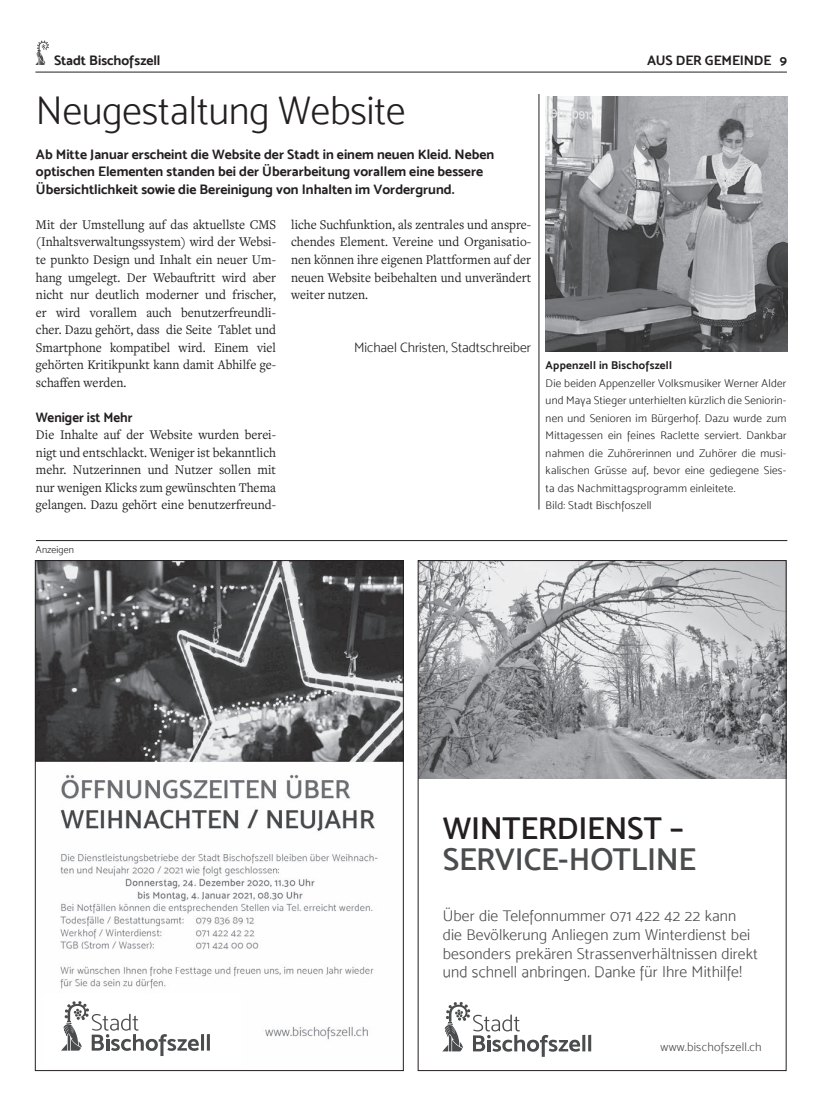
<style>
.page{position:relative;width:833px;height:1117px;background:#fff}
.page>*{position:absolute;margin:0;border:0;box-sizing:border-box;transform-origin:0 0}
.t1{font:40px "Mosk Light 300";color:#231f20}
.t2{font:31.5px "Mosk Semi Bold 600";letter-spacing:-.01em;color:#4b4c4d}
.t3{font:31.5px "Mosk Semi Bold 600";letter-spacing:-.01em;color:#231f20}
.t4{font:15.75px/18.9px "Mosk Light 300";letter-spacing:.01em;color:#4b4c4d}
.t5{font:13.75px/17.5px "Freight Text Pro";color:#231f20;text-align:justify;scale:.95 1}
.t6{font:13.75px/17.5px "Mosk Bold 700";color:#231f20}
.t7{font:13.75px "Mosk Light 300";color:#231f20}
.t8{font:13.75px "Mosk Bold 700";color:#231f20;scale:.95 1}
.t9{font:12.25px "Mosk Light 300";letter-spacing:.02em;color:#4b4c4d}
.t10{font:11.25px/17.5px "Mosk Light 300";letter-spacing:.02em;color:#231f20}
.t11{font:11.25px "Mosk Bold 700";letter-spacing:.02em;color:#231f20}
.t12{font:10px "Mosk Light 300";letter-spacing:.01em;color:#231f20}
</style>
<div class="page">
<hr style="left:35px;top:72px;width:752px;height:1px;background:#231f20">
<svg style="left:35px;top:41px;width:14px;height:24px"></svg>
<img style="left:37px;top:562px;width:364px;height:478px">
<hr style="left:36px;top:540px;width:751px;height:1px;background:#231f20">
<img style="left:444px;top:977px;width:170px;height:3px">
<img style="left:420px;top:562px;width:364px;height:216px">
<img style="left:545px;top:96px;width:242px;height:256px">
<hr style="left:539px;top:94px;width:1px;height:415px;background:#231f20">
<hr style="left:588px;top:1034px;width:3px;height:17px;background:#4b4c4d">
<hr style="left:582px;top:1034px;width:3px;height:17px;background:#4b4c4d">
<svg style="left:442px;top:1002px;width:138px;height:54px"></svg>
<div style="left:43px;top:994px;width:198px;height:72px;background:#fff"></div>
<hr style="left:207px;top:1033px;width:3px;height:17px;background:#4b4c4d">
<hr style="left:201px;top:1033px;width:3px;height:17px;background:#4b4c4d">
<svg style="left:61px;top:1001px;width:138px;height:54px"></svg>
<p class="t6" style="left:54px;top:51px;width:108px">Stadt Bischofszell</p>
<p class="t6" style="left:647px;top:51px;width:141px">AUS DER GEMEINDE 9</p>
<h1 class="t1" style="left:36px;top:87px;width:371px">Neugestaltung Website</h1>
<p class="t6" style="left:36px;top:145px;width:460px">Ab Mitte Januar erscheint die Website der Stadt in einem neuen Kleid. Neben optischen Elementen standen bei der Überarbeitung vorallem eine bessere<br>Übersichtlichkeit sowie die Bereinigung von Inhalten im Vordergrund.</p>
<p class="t5" style="left:36px;top:215px;width:254px">Mit der Umstellung auf das aktuellste CMS (Inhaltsverwaltungssystem) wird der Websi&shy;te punkto Design und Inhalt ein neuer Um&shy;hang umgelegt. Der Webauftritt wird aber nicht nur deutlich moderner und frischer, er wird vorallem auch benutzerfreundli&shy;cher. Dazu gehört, dass die Seite Tablet und Smartphone kompatibel wird. Einem viel gehörten Kritikpunkt kann damit Abhilfe ge&shy;schaffen werden.</p>
<p class="t8" style="left:36px;top:408px;width:103px">Weniger ist Mehr</p>
<p class="t5" style="left:36px;top:425px;width:254px">Die Inhalte auf der Website wurden berei&shy;nigt und entschlackt. Weniger ist bekanntlich mehr. Nutzerinnen und Nutzer sollen mit nur wenigen Klicks zum gewünschten Thema gelangen. Dazu gehört eine benutzerfreund-</p>
<p class="t5" style="left:291px;top:215px;width:254px">liche Suchfunktion, als zentrales und anspre&shy;chendes Element. Vereine und Organisatio&shy;nen können ihre eigenen Plattformen auf der neuen Website beibehalten und unverändert weiter nutzen.</p>
<p class="t7" style="left:354px;top:339px;width:179px">Michael Christen, Stadtschreiber</p>
<p class="t12" style="left:36px;top:543px;width:40px">Anzeigen</p>
<p class="t11" style="left:545px;top:358px;width:128px">Appenzell in Bischofszell</p>
<p class="t10" style="left:545px;top:374px;width:242px">Die beiden Appenzeller Volksmusiker Werner Alder und Maya Stieger unterhielten kürzlich die Seniorin&shy;nen und Senioren im Bürgerhof. Dazu wurde zum Mittagessen ein feines Raclette serviert. Dankbar nahmen die Zuhörerinnen und Zuhörer die musi&shy;kalischen Grüsse auf, bevor eine gediegene Sies&shy;ta das Nachmittagsprogramm einleitete.<br>Bild: Stadt Bischfoszell</p>
<h2 class="t3" style="left:443px;top:809px;width:242px">WINTERDIENST –</h2>
<h2 class="t2" style="left:443px;top:840px;width:255px">SERVICE-HOTLINE</h2>
<p class="t4" style="left:443px;top:905px;width:317px">Über die Telefonnummer 071 422 42 22 kann die Bevölkerung Anliegen zum Winterdienst bei besonders prekären Strassenverhältnissen direkt und schnell anbringen. Danke für Ihre Mithilfe!</p>
<p class="t9" style="left:660px;top:1039px;width:103px">www.bischofszell.ch</p>
</div>
